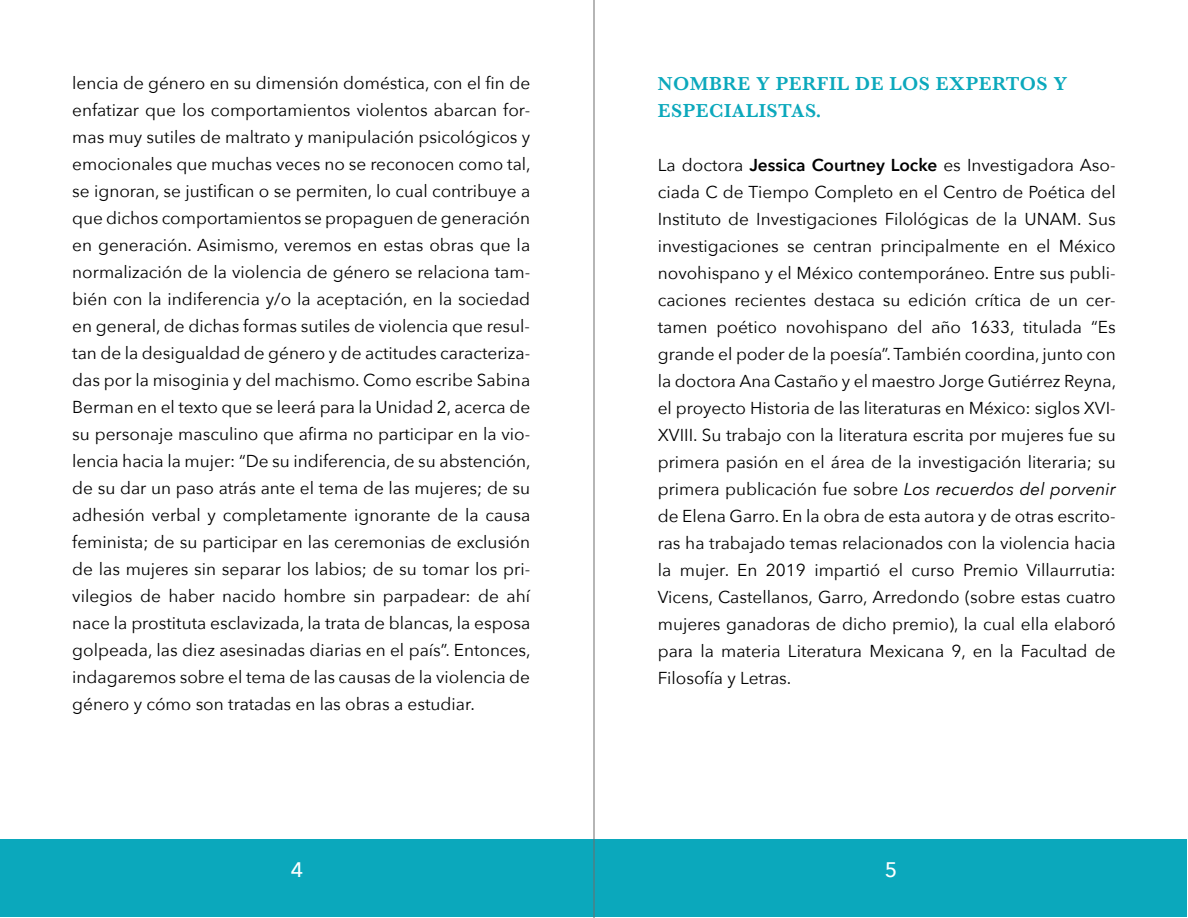
<style>
.page{position:relative;width:1188px;height:918px;background:#fff}
.page>*{position:absolute;margin:0;border:0;box-sizing:border-box;transform-origin:0 0}
.t1{font:500 21px "Avenir Next";color:#fff}
.t2{font:600 19.5px/27px "Baskerville";letter-spacing:.025em;color:#0ba8bc}
.t3{font:17.25px/27px "Avenir Next";color:#000;text-align:justify}
.s1{font-weight:600}
.s2{font-style:italic}
</style>
<div class="page">
<div style="left:1px;top:840px;width:1186px;height:77px;background:#0ba8bc"></div>
<hr style="left:594px;top:0;width:1px;height:918px;background:#6d6d6c">
<p class="t3" style="left:72px;top:69px;width:460px">lencia de género en su dimensión doméstica, con el fin de enfatizar que los comportamientos violentos abarcan for&shy;mas muy sutiles de maltrato y manipulación psicológicos y emocionales que muchas veces no se reconocen como tal, se ignoran, se justifican o se permiten, lo cual contribuye a que dichos comportamientos se propaguen de generación en generación. Asimismo, veremos en estas obras que la normalización de la violencia de género se relaciona tam&shy;bién con la indiferencia y/o la aceptación, en la sociedad en general, de dichas formas sutiles de violencia que resul&shy;tan de la desigualdad de género y de actitudes caracteriza&shy;das por la misoginia y del machismo. Como escribe Sabina Berman en el texto que se leerá para la Unidad 2, acerca de su personaje masculino que afirma no participar en la vio&shy;lencia hacia la mujer: “De su indiferencia, de su abstención, de su dar un paso atrás ante el tema de las mujeres; de su adhesión verbal y completamente ignorante de la causa feminista; de su participar en las ceremonias de exclusión de las mujeres sin separar los labios; de su tomar los pri&shy;vilegios de haber nacido hombre sin parpadear: de ahí nace la prostituta esclavizada, la trata de blancas, la esposa golpeada, las diez asesinadas diarias en el país”. Entonces, indagaremos sobre el tema de las causas de la violencia de género y cómo son tratadas en las obras a estudiar.</p>
<p class="t2" style="left:658px;top:70px;width:411px">NOMBRE Y PERFIL DE LOS EXPERTOS Y<br>ESPECIALISTAS.</p>
<p class="t3" style="left:658px;top:151px;width:460px">La doctora <span class="s1">Jessica Courtney Locke</span> es Investigadora Aso&shy;ciada C de Tiempo Completo en el Centro de Poética del Instituto de Investigaciones Filológicas de la UNAM. Sus investigaciones se centran principalmente en el México novohispano y el México contemporáneo. Entre sus publi&shy;caciones recientes destaca su edición crítica de un cer&shy;tamen poético novohispano del año 1633, titulada “Es grande el poder de la poesía”. También coordina, junto con la doctora Ana Castaño y el maestro Jorge Gutiérrez Reyna, el proyecto Historia de las literaturas en México: siglos XVI-XVIII. Su trabajo con la literatura escrita por mujeres fue su primera pasión en el área de la investigación literaria; su primera publicación fue sobre <span class="s2">Los recuerdos del porvenir </span>de Elena Garro. En la obra de esta autora y de otras escrito&shy;ras ha trabajado temas relacionados con la violencia hacia la mujer. En 2019 impartió el curso Premio Villaurrutia:<br>Vicens, Castellanos, Garro, Arredondo (sobre estas cuatro mujeres ganadoras de dicho premio), la cual ella elaboró para la materia Literatura Mexicana 9, en la Facultad de Filosofía y Letras.</p>
<p class="t1" style="left:291px;top:852px;width:14px">4</p>
<p class="t1" style="left:885px;top:852px;width:14px">5</p>
</div>
